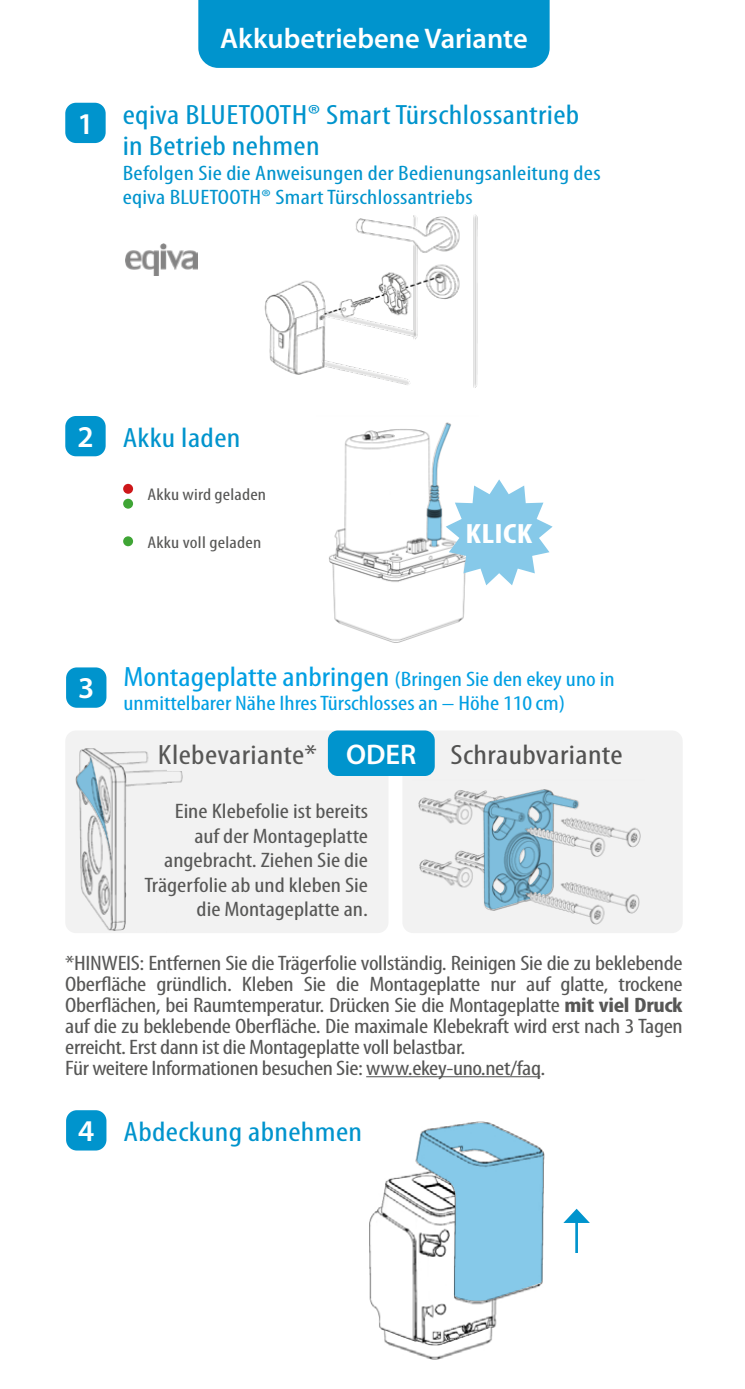
<style>
.page{position:relative;width:745px;height:1389px;background:#fff}
.page>*{position:absolute;margin:0;border:0;box-sizing:border-box;transform-origin:0 0}
.t1{font:600 28.35px "Myriad Pro";color:#fff}
.t2{font:condensed 28px/31.5px "Myriad Pro";letter-spacing:.01em;color:#0094cd;scale:1.2 1}
.t3{font:condensed 28px "Myriad Pro";letter-spacing:.01em;color:#575756;scale:1.2 1}
.t4{font:700 condensed 28px "Myriad Pro";letter-spacing:.01em;color:#fff;scale:1.2 1}
.t5{font:condensed 21px/21px "Myriad Pro";letter-spacing:-.015em;color:#575756;scale:1.2 1}
.t6{font:condensed 21px/24.5px "Myriad Pro";color:#009fe3;text-align:center;scale:1.2 1}
.t7{font:condensed 21px/24.5px "Myriad Pro";letter-spacing:.01em;color:#0094cd;scale:1.2 1}
.t8{font:condensed 16.8px "Myriad Pro";letter-spacing:.01em;color:#575756;scale:1.2 1}
.s1{font-weight:600;font-stretch:normal;font-size:30.45px;color:#fff}
.s2{font-size:28px}
.s3{font-weight:700}
</style>
<div class="page">
<div style="left:65px;top:730px;width:323px;height:203px;background:#f2f2f2;border-radius:11px"></div>
<div style="left:198px;top:0;width:351px;height:68px;background:#0094cd"></div>
<div style="left:66px;top:667px;width:40px;height:41px;background:#0094cd;border-radius:11px"></div>
<hr style="left:575px;top:1221px;width:2px;height:32px;background:#0094cd">
<svg style="left:563px;top:1209px;width:26px;height:14px"></svg>
<img style="left:369px;top:1121px;width:176px;height:207px">
<svg style="left:416px;top:1122px;width:127px;height:180px"></svg>
<img style="left:380px;top:1328px;width:113px;height:32px">
<div style="left:66px;top:1110px;width:40px;height:41px;background:#0094cd;border-radius:11px"></div>
<hr style="left:366px;top:1076px;width:174px;height:1px;background:#575756">
<img style="left:264px;top:214px;width:214px;height:174px">
<img style="left:126px;top:243px;width:71px;height:32px">
<div style="left:65px;top:103px;width:41px;height:40px;background:#0094cd;border-radius:11px"></div>
<div style="left:65px;top:416px;width:41px;height:40px;background:#0094cd;border-radius:11px"></div>
<div style="left:123px;top:484px;width:10px;height:10px;background:#cd171a;border-radius:50%"></div>
<div style="left:123px;top:499px;width:10px;height:10px;background:#3fa535;border-radius:50%"></div>
<div style="left:123px;top:536px;width:10px;height:10px;background:#3fa535;border-radius:50%"></div>
<img style="left:329px;top:422px;width:136px;height:221px">
<svg style="left:427px;top:423px;width:125px;height:162px"></svg>
<svg style="left:402px;top:730px;width:280px;height:203px;fill:#f2f2f2"></svg>
<div style="left:328px;top:730px;width:106px;height:46px;background:#0094cd;border-radius:10px"></div>
<h1 class="t1" style="left:220px;top:20px;width:309px">Akkubetriebene Variante</h1>
<h2 class="t2" style="left:123px;top:98px;width:382px;text-indent:-45px"><span class="s1">1</span> eqiva BLUETOOTH® Smart Türschlossantrieb in Betrieb nehmen</h2>
<p class="t7" style="left:123px;top:160px;width:399px">Befolgen Sie die Anweisungen der Bedienungsanleitung des eqiva BLUETOOTH® Smart Türschlossantriebs</p>
<h2 class="t2" style="left:77px;top:421px;width:137px"><span class="s1">2</span> Akku laden</h2>
<p class="t8" style="left:147px;top:485px;width:100px">Akku wird geladen</p>
<p class="t8" style="left:147px;top:532px;width:96px">Akku voll geladen</p>
<h2 class="t4" style="left:465px;top:516px;width:57px">KLICK</h2>
<p class="t6" style="left:78px;top:667px;width:448px"><span class="s1">3</span> <span class="s2">Montageplatte anbringen</span> (Bringen Sie den ekey uno in unmittelbarer Nähe Ihres Türschlosses an – Höhe 110cm)</p>
<h2 class="t3" style="left:158px;top:738px;width:134px">Klebevariante*</h2>
<h2 class="t3" style="left:450px;top:738px;width:145px">Schraubvariante</h2>
<h1 class="t1" style="left:346px;top:736px;width:72px">ODER</h1>
<p class="t5" style="left:144px;top:799px;width:188px;line-height:24.5px;text-align:right">Eine Klebefolie ist bereits<br>auf der Montageplatte angebracht. Ziehen Sie die<br>Trägerfolie ab und kleben Sie die Montageplatte an.</p>
<p class="t5" style="left:65px;top:952px;width:515px">*HINWEIS: Entfernen Sie die Trägerfolie vollständig. Reinigen Sie die zu beklebende Oberfläche gründlich. Kleben Sie die Montageplatte nur auf glatte, trockene Oberflächen, bei Raumtemperatur. Drücken Sie die Montageplatte <span class="s3">mit viel Druck </span>auf die zu beklebende Oberfläche. Die maximale Klebekraft wird erst nach 3 Tagen erreicht. Erst dann ist die Montageplatte voll belastbar.<br>Für weitere Informationen besuchen Sie: www.ekey-uno.net/faq.</p>
<h2 class="t2" style="left:78px;top:1116px;width:238px"><span class="s1">4</span> Abdeckung abnehmen</h2>
</div>
